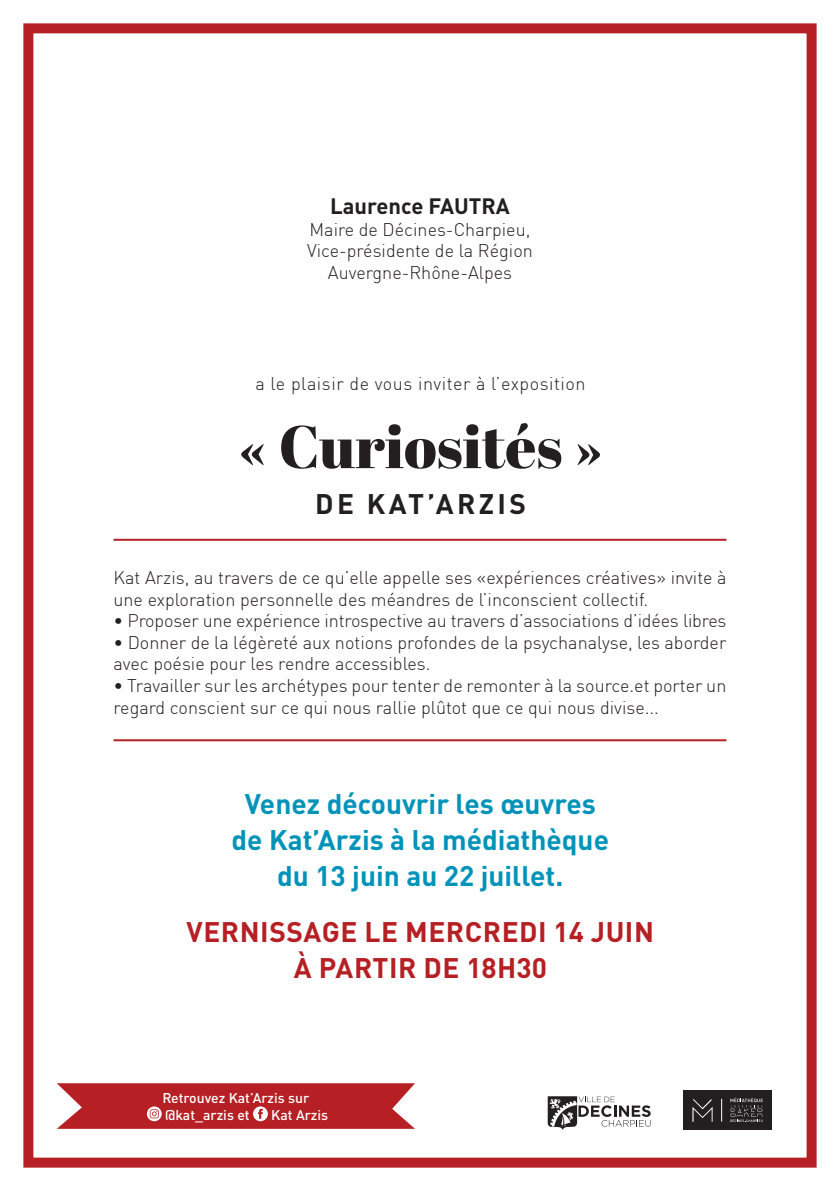
<style>
.page{position:relative;width:840px;height:1191px;background:#fff}
.page>*{position:absolute;margin:0;border:0;box-sizing:border-box;transform-origin:0 0}
.t1{font:60px "Abril Fatface";color:#231f20}
.t2{font:700 28px "DIN Pro";color:#0093ba}
.t3{font:700 28px "DIN Pro";letter-spacing:.02em;color:#b62024}
.t4{font:700 28px "DIN Pro";letter-spacing:.12em;color:#231f20}
.t5{font:700 22px "DIN Pro";color:#231f20}
.t6{font:300 18px/21.6px "DIN";color:#231f20}
.t7{font:300 18px "DIN";letter-spacing:.03em;color:#231f20}
.t8{font:500 14px "DIN Pro";color:#fff}
</style>
<div class="page">
<div style="left:23px;top:23px;width:793px;height:1144px;border:10px solid #b62024"></div>
<hr style="left:113px;top:539px;width:613px;height:2px;background:#b62024">
<hr style="left:113px;top:739px;width:613px;height:2px;background:#b62024">
<svg style="left:57px;top:1083px;width:358px;height:45px;background:#bc3437"></svg>
<svg style="left:547px;top:1096px;width:103px;height:33px"></svg>
<div style="left:683px;top:1090px;width:88px;height:39px;background:#231f20"></div>
<svg style="left:692px;top:1098px;width:20px;height:23px"></svg>
<svg style="left:730px;top:1097px;width:32px;height:25px"></svg>
<svg style="left:721px;top:1098px;width:1px;height:23px"></svg>
<p class="t5" style="left:330px;top:188px;width:181px">Laurence FAUTRA</p>
<p class="t6" style="left:309px;top:218px;width:222px">Maire de Décines-Charpieu,</p>
<p class="t6" style="left:307px;top:240px;width:227px">Vice-présidente de la Région</p>
<p class="t6" style="left:328px;top:261px;width:185px">Auvergne-Rhône-Alpes</p>
<p class="t7" style="left:255px;top:372px;width:331px">a le plaisir de vous inviter à l’exposition</p>
<p class="t1" style="left:238px;top:404px;width:366px">« Curiosités »</p>
<p class="t4" style="left:315px;top:480px;width:212px">DE KAT’ARZIS</p>
<p class="t6" style="left:113px;top:566px;width:614px">Kat Arzis, au travers de ce qu’elle appelle ses «expériences créatives» invite à une exploration personnelle des méandres de l’inconscient collectif.</p>
<p class="t6" style="left:113px;top:610px;width:614px">• Proposer une expérience introspective au travers d’associations d’idées libres</p>
<p class="t6" style="left:113px;top:631px;width:614px">• Donner de la légèreté aux notions profondes de la psychanalyse, les aborder avec poésie pour les rendre accessibles.</p>
<p class="t6" style="left:113px;top:674px;width:614px">• Travailler sur les archétypes pour tenter de remonter à la source.et porter un regard conscient sur ce qui nous rallie plûtot que ce qui nous divise...</p>
<p class="t2" style="left:245px;top:780px;width:352px">Venez découvrir les œuvres</p>
<p class="t2" style="left:231px;top:816px;width:379px">de Kat’Arzis à la médiathèque</p>
<p class="t2" style="left:277px;top:852px;width:288px">du 13 juin au 22 juillet.</p>
<p class="t3" style="left:186px;top:908px;width:468px">VERNISSAGE LE MERCREDI 14 JUIN</p>
<p class="t3" style="left:294px;top:944px;width:254px">À PARTIR DE 18H30</p>
<p class="t8" style="left:162px;top:1086px;width:148px">Retrouvez Kat’Arzis sur</p>
<p class="t8" style="left:165px;top:1103px;width:86px">@kat_arzis et</p>
<p class="t8" style="left:271px;top:1103px;width:58px">Kat Arzis</p>
</div>
